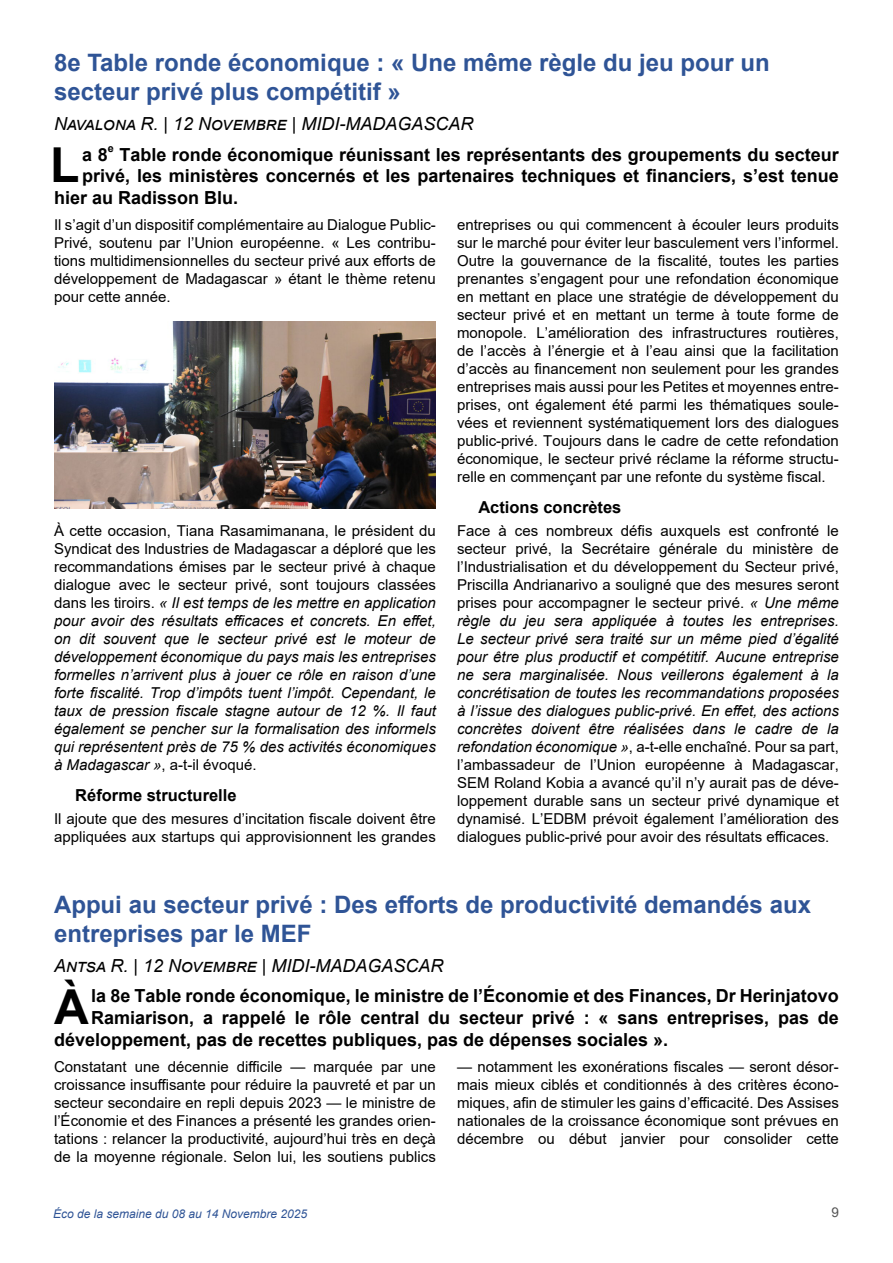
<style>
.page{position:relative;width:893px;height:1263px;background:#fff}
.page>*{position:absolute;margin:0;border:0;box-sizing:border-box;transform-origin:0 0}
.t1{font:700 48.15px "Arial";color:#000}
.t2{font:700 24px/28.8px "Arial";color:#2f5496}
.t3{font:700 18px "Arial";color:#000}
.t4{font:italic 18px "Arial";color:#000}
.t5{font:700 16.5px "Arial";color:#000}
.t6{font:15px/18px "Arial";color:#000;text-align:justify}
.t7{font:italic 15px/18px "Arial";color:#000;text-align:justify}
.t8{font:13.5px "Arial";color:#525252}
.t9{font:italic 12px "Arial";color:#2f5496}
.t10{font:700 10.8px "Arial";color:#000}
.s1{font-style:italic}
.s2{font-style:normal}
</style>
<div class="page">
<img style="left:54px;top:322px;width:382px;height:187px">
<h2 class="t2" style="left:54px;top:49px;width:717px">8e Table ronde économique : « Une même règle du jeu pour un secteur privé plus compétitif »</h2>
<p class="t4" style="left:54px;top:112px;width:421px">Navalona R. | 12 Novembre | MIDI-MADAGASCAR</p>
<h1 class="t1" style="left:50px;top:131px;width:31px">L</h1>
<p class="t3" style="left:82px;top:141px;width:27px">a 8</p>
<p class="t10" style="left:108px;top:141px;width:8px">e</p>
<p class="t3" style="left:119px;top:141px;width:721px">Table ronde économique réunissant les représentants des groupements du secteur</p>
<p class="t3" style="left:82px;top:163px;width:758px">privé, les ministères concernés et les partenaires techniques et financiers, s’est tenue</p>
<p class="t3" style="left:54px;top:185px;width:186px">hier au Radisson Blu.</p>
<p class="t6" style="left:54px;top:216px;width:383px">Il s’agit d’un dispositif complémentaire au Dialogue Public-Privé, soutenu par l’Union européenne. « Les contribu&shy;tions multidimensionnelles du secteur privé aux efforts de développement de Madagascar » étant le thème retenu pour cette année.</p>
<p class="t6" style="left:457px;top:216px;width:383px">entreprises ou qui commencent à écouler leurs produits sur le marché pour éviter leur basculement vers l’informel.<br>Outre la gouvernance de la fiscalité, toutes les parties prenantes s’engagent pour une refondation économique en mettant en place une stratégie de développement du secteur privé et en mettant un terme à toute forme de monopole. L’amélioration des infrastructures routières, de l’accès à l’énergie et à l’eau ainsi que la facilitation d’accès au financement non seulement pour les grandes entreprises mais aussi pour les Petites et moyennes entre&shy;prises, ont également été parmi les thématiques soule&shy;vées et reviennent systématiquement lors des dialogues public-privé. Toujours dans le cadre de cette refondation économique, le secteur privé réclame la réforme structu&shy;relle en commençant par une refonte du système fiscal.</p>
<p class="t5" style="left:478px;top:495px;width:145px">Actions concrètes</p>
<p class="t6" style="left:457px;top:522px;width:383px">Face à ces nombreux défis auxquels est confronté le secteur privé, la Secrétaire générale du ministère de l’Industrialisation et du développement du Secteur privé, Priscilla Andrianarivo a souligné que des mesures seront prises pour accompagner le secteur privé. <span class="s1">« Une même règle du jeu sera appliquée à toutes les entreprises.<br>Le secteur privé sera traité sur un même pied d’égalité pour être plus productif et compétitif. Aucune entreprise ne sera marginalisée. Nous veillerons également à la concrétisation de toutes les recommandations proposées à l’issue des dialogues public-privé. En effet, des actions concrètes doivent être réalisées dans le cadre de la refondation économique »</span>, a-t-elle enchaîné. Pour sa part, l’ambassadeur de l’Union européenne à Madagascar, SEM Roland Kobia a avancé qu’il n’y aurait pas de déve&shy;loppement durable sans un secteur privé dynamique et dynamisé. L’EDBM prévoit également l’amélioration des dialogues public-privé pour avoir des résultats efficaces.</p>
<p class="t7" style="left:54px;top:522px;width:383px"><span class="s2">À cette occasion, Tiana Rasamimanana, le président du Syndicat des Industries de Madagascar a déploré que les recommandations émises par le secteur privé à chaque dialogue avec le secteur privé, sont toujours classées dans les tiroirs.</span> « Il est temps de les mettre en application pour avoir des résultats efficaces et concrets. En effet, on dit souvent que le secteur privé est le moteur de développement économique du pays mais les entreprises formelles n’arrivent plus à jouer ce rôle en raison d’une forte fiscalité. Trop d’impôts tuent l’impôt. Cependant, le taux de pression fiscale stagne autour de 12 %. Il faut également se pencher sur la formalisation des informels qui représentent près de 75 % des activités économiques à Madagascar »<span class="s2">, a-t-il évoqué.</span></p>
<p class="t5" style="left:75px;top:783px;width:163px">Réforme structurelle</p>
<p class="t6" style="left:54px;top:810px;width:383px">Il ajoute que des mesures d’incitation fiscale doivent être appliquées aux startups qui approvisionnent les grandes</p>
<h2 class="t2" style="left:54px;top:891px;width:758px">Appui au secteur privé : Des efforts de productivité demandés aux entreprises par le MEF</h2>
<p class="t4" style="left:54px;top:954px;width:391px">Antsa R. | 12 Novembre | MIDI-MADAGASCAR</p>
<h1 class="t1" style="left:54px;top:973px;width:36px">À</h1>
<p class="t3" style="left:91px;top:983px;width:749px">la 8e Table ronde économique, le ministre de l’Économie et des Finances, Dr Herinjatovo</p>
<p class="t3" style="left:91px;top:1005px;width:749px">Ramiarison, a rappelé le rôle central du secteur privé : « sans entreprises, pas de</p>
<p class="t3" style="left:54px;top:1026px;width:616px">développement, pas de recettes publiques, pas de dépenses sociales ».</p>
<p class="t6" style="left:54px;top:1058px;width:383px">Constatant une décennie difficile — marquée par une croissance insuffisante pour réduire la pauvreté et par un secteur secondaire en repli depuis 2023 — le ministre de l’Économie et des Finances a présenté les grandes orien&shy;tations : relancer la productivité, aujourd’hui très en deçà de la moyenne régionale. Selon lui, les soutiens publics</p>
<p class="t6" style="left:457px;top:1058px;width:383px">— notamment les exonérations fiscales — seront désor&shy;mais mieux ciblés et conditionnés à des critères écono&shy;miques, afin de stimuler les gains d’efficacité. Des Assises nationales de la croissance économique sont prévues en décembre ou début janvier pour consolider cette</p>
<p class="t9" style="left:53px;top:1205px;width:256px">Éco de la semaine du 08 au 14 Novembre 2025</p>
<p class="t8" style="left:831px;top:1203px;width:9px">9</p>
</div>
